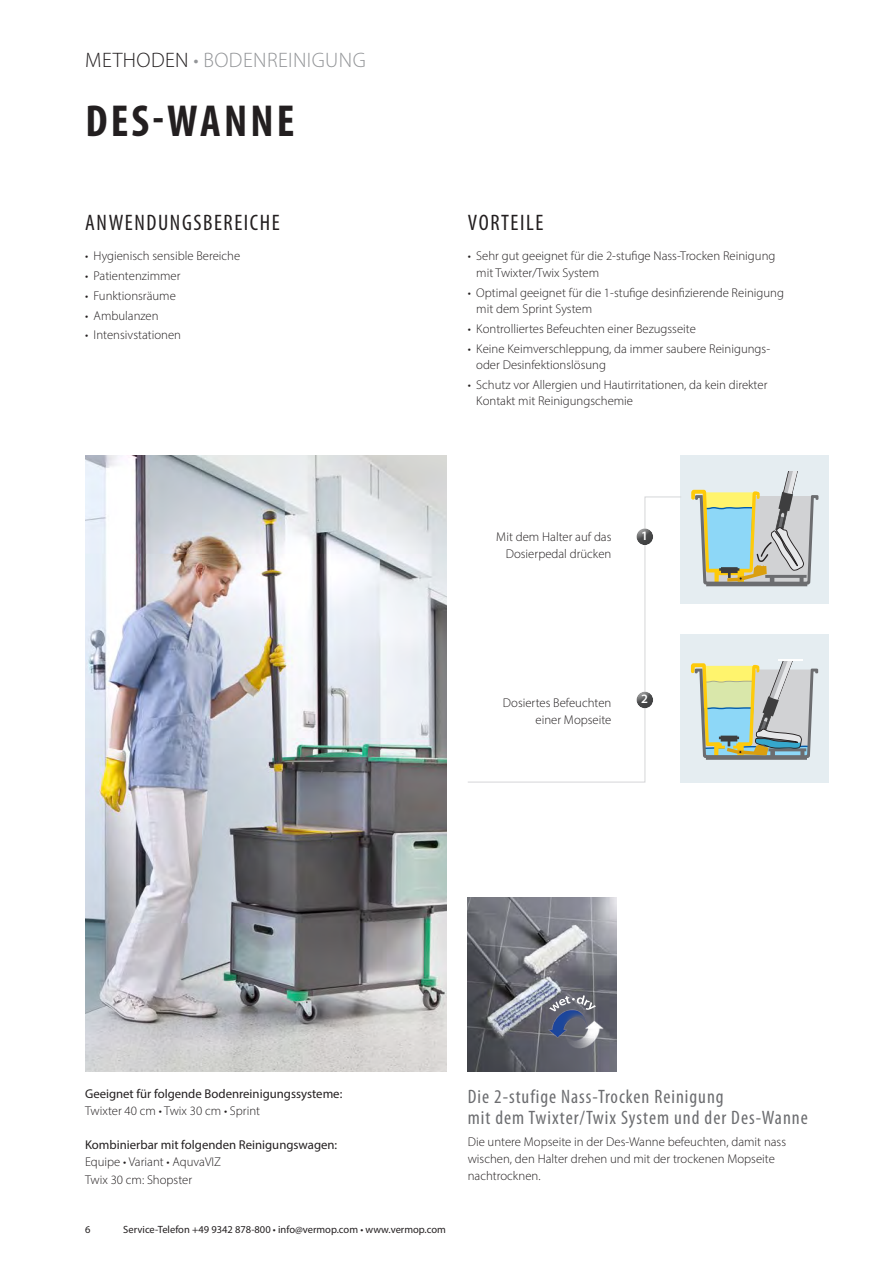
<style>
.page{position:relative;width:893px;height:1263px;background:#fff}
.page>*{position:absolute;margin:0;border:0;box-sizing:border-box;transform-origin:0 0}
.t1{font:700 condensed 45px "Myriad Pro";letter-spacing:.07em;color:#231f20}
.t2{font:condensed 22.5px "Myriad Pro";letter-spacing:.07em;color:#231f20}
.t3{font:300 21px "Myriad Pro";letter-spacing:.02em;color:#939598}
.t4{font:condensed 19.5px/21px "Myriad Pro";letter-spacing:.05em;color:#6c6d70}
.t5{font:600 12.9px "Myriad Pro";color:#fff}
.t6{font:300 12.75px/17.2px "Myriad Pro";color:#231f20}
.t7{font:12.75px "Myriad Pro";color:#231f20}
.t8{font:10.5px "Myriad Pro";color:#231f20}
.s1{color:#231f20}
</style>
<div class="page">
<img style="left:468px;top:897px;width:149px;height:174px">
<img style="left:548px;top:1005px;width:56px;height:49px">
<svg style="left:549px;top:995px;width:47px;height:16px"></svg>
<div style="left:680px;top:634px;width:149px;height:148px;background:#e5edf1"></div>
<svg style="left:691px;top:660px;width:127px;height:100px"></svg>
<div style="left:680px;top:455px;width:149px;height:149px;background:#e5edf1"></div>
<svg style="left:691px;top:471px;width:127px;height:115px"></svg>
<svg style="left:468px;top:496px;width:214px;height:287px"></svg>
<img style="left:85px;top:455px;width:361px;height:616px">
<div style="left:634px;top:691px;width:22px;height:22px;background:#bcbdc0;opacity:.75"></div>
<div style="left:634px;top:528px;width:22px;height:22px;background:#bcbdc0;opacity:.75"></div>
<h3 class="t3" style="left:85px;top:47px;width:282px"><span class="s1">Methoden</span> • Bodenreinigung</h3>
<h1 class="t1" style="left:85px;top:93px;width:211px">DES-WANNE</h1>
<h2 class="t2" style="left:85px;top:208px;width:196px">Anwendungsbereiche</h2>
<p class="t6" style="left:85px;top:247px;width:157px">• Hygienisch sensible Bereiche</p>
<p class="t6" style="left:85px;top:267px;width:97px">• Patientenzimmer</p>
<p class="t6" style="left:85px;top:287px;width:92px">• Funktionsräume</p>
<p class="t6" style="left:85px;top:306px;width:75px">• Ambulanzen</p>
<p class="t6" style="left:85px;top:326px;width:98px">• I ntensivstationen</p>
<h2 class="t2" style="left:468px;top:208px;width:77px">Vorteile</h2>
<p class="t6" style="left:476px;top:248px;width:301px;line-height:16.5px;text-indent:-9px">• Sehr gut geeignet für die 2-stufige Nass-Trocken Reinigung mit Twixter/Twix System</p>
<p class="t6" style="left:476px;top:284px;width:309px;line-height:16.5px;text-indent:-9px">• Optimal geeignet für die 1-stufige desinfizierende Reinigung mit dem Sprint System</p>
<p class="t6" style="left:468px;top:320px;width:230px">• Kontrolliertes Befeuchten einer Bezugsseite</p>
<p class="t6" style="left:476px;top:340px;width:295px;line-height:16.5px;text-indent:-9px">• Keine Keimverschleppung, da immer saubere Reinigungs&shy;oder Desinfektionslösung</p>
<p class="t6" style="left:476px;top:376px;width:293px;line-height:16.5px;text-indent:-9px">• Schutz vor Allergien und Hautirritationen, da kein direkter<br>Kontakt mit Reinigungschemie</p>
<p class="t6" style="left:496px;top:528px;width:117px;text-align:right">Mit dem Halter auf das<br>Dosierpedal drücken</p>
<p class="t5" style="left:641px;top:528px;width:8px">1</p>
<p class="t6" style="left:503px;top:694px;width:110px;text-align:right">Dosiertes Befeuchten einer Mopseite</p>
<p class="t5" style="left:641px;top:691px;width:8px">2</p>
<p class="t7" style="left:85px;top:1086px;width:259px">Geeignet für folgende Bodenreinigungssysteme:</p>
<p class="t6" style="left:85px;top:1102px;width:177px">Twixter 40 cm • Twix 30 cm • Sprint</p>
<p class="t7" style="left:85px;top:1137px;width:254px">Kombinierbar mit folgenden Reinigungswagen:</p>
<p class="t6" style="left:85px;top:1153px;width:138px">Equipe • Variant • AquvaVIZ<br>Twix 30 cm: Shopster</p>
<p class="t8" style="left:85px;top:1222px;width:7px">6</p>
<p class="t8" style="left:123px;top:1222px;width:324px">Service-Telefon +49 9342 878-800 • info@vermop.com • www.vermop.com</p>
<h3 class="t4" style="left:468px;top:1086px;width:342px">Die 2-stufige Nass-Trocken Reinigung<br>mit dem Twixter/Twix System und der Des-Wanne</h3>
<p class="t6" style="left:468px;top:1133px;width:320px">Die untere Mopseite in der Des-Wanne befeuchten, damit nass wischen, den Halter drehen und mit der trockenen Mopseite nachtrocknen.</p>
</div>
